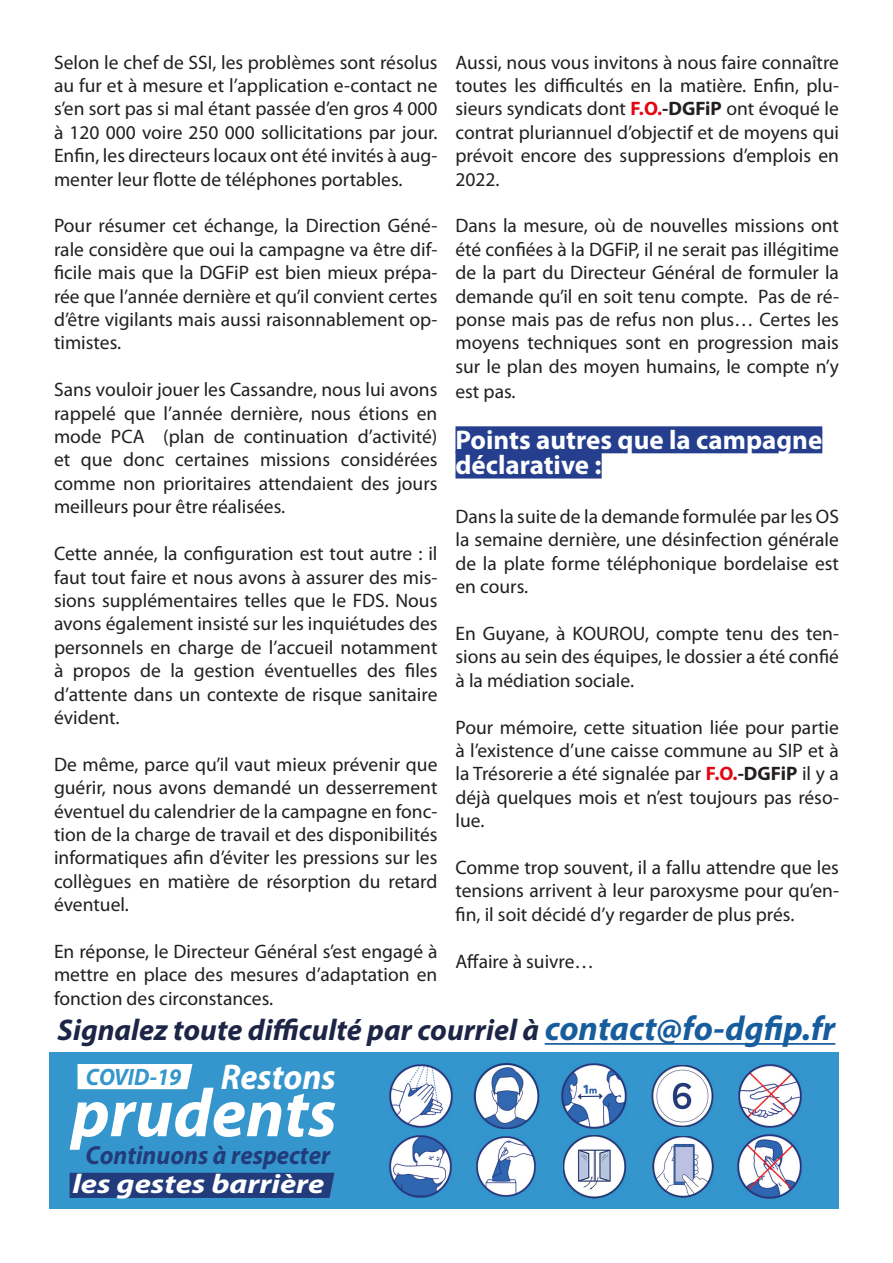
<style>
.page{position:relative;width:893px;height:1263px;background:#fff}
.page>*{position:absolute;margin:0;border:0;box-sizing:border-box;transform-origin:0 0}
.t1{font:italic 700 68.4px "Myriad Pro";color:#fff}
.t2{font:italic 700 35.85px "Myriad Pro";color:#fff;scale:.95 1}
.t3{font:italic 700 30px "Myriad Pro";color:#1c2546}
.t4{font:italic 700 27.15px "Myriad Pro";color:#fff;scale:1.19 1}
.t5{font:700 27px "Myriad Pro";color:#fff}
.t6{font:italic 700 26.1px "Myriad Pro";color:#223c7b;scale:.95 1}
.t7{font:italic 700 23.85px "Myriad Pro";color:#3496cc;scale:.95 1}
.t8{font:19.5px/23.4px "Myriad Pro";color:#231f20;text-align:justify}
.s1{font-weight:700;color:#e30713}
.s2{font-weight:700}
.s3{font-size:34.5px;color:#175d9e}
</style>
<div class="page">
<div style="left:455px;top:426px;width:367px;height:27px;background:#253f8e"></div>
<div style="left:455px;top:451px;width:147px;height:27px;background:#253f8e"></div>
<hr style="left:545px;top:1043px;width:290px;height:2px;background:#175d9e">
<div style="left:50px;top:1052px;width:789px;height:157px;background:#3496cc"></div>
<div style="left:78px;top:1064px;width:114px;height:25px;background:#fff"></div>
<img style="left:474px;top:1063px;width:65px;height:66px">
<img style="left:653px;top:1136px;width:60px;height:61px">
<img style="left:652px;top:1065px;width:61px;height:62px">
<img style="left:563px;top:1135px;width:63px;height:63px">
<img style="left:738px;top:1064px;width:64px;height:64px">
<img style="left:389px;top:1135px;width:63px;height:63px">
<img style="left:561px;top:1063px;width:66px;height:66px">
<img style="left:389px;top:1064px;width:64px;height:64px">
<img style="left:476px;top:1136px;width:60px;height:61px">
<img style="left:737px;top:1134px;width:65px;height:65px">
<div style="left:70px;top:1173px;width:264px;height:25px;background:#223c7b"></div>
<p class="t8" style="left:54px;top:50px;width:385px">Selon le chef de SSI, les problèmes sont résolus au fur et à mesure et l’application e-contact ne s’en sort pas si mal étant passée d’en gros 4 000 à 120 000 voire 250 000 sollicitations par jour.<br>Enfin, les directeurs locaux ont été invités à aug&shy;menter leur flotte de téléphones portables.</p>
<p class="t8" style="left:54px;top:214px;width:385px">Pour résumer cet échange, la Direction Géné&shy;rale considère que oui la campagne va être dif&shy;ficile mais que la DGFiP est bien mieux prépa&shy;rée que l’année dernière et qu’il convient certes d’être vigilants mais aussi raisonnablement op&shy;timistes.</p>
<p class="t8" style="left:54px;top:378px;width:385px">Sans vouloir jouer les Cassandre, nous lui avons rappelé que l’année dernière, nous étions en mode PCA (plan de continuation d’activité) et que donc certaines missions considérées comme non prioritaires attendaient des jours meilleurs pour être réalisées.</p>
<p class="t8" style="left:54px;top:541px;width:385px">Cette année, la configuration est tout autre : il faut tout faire et nous avons à assurer des mis&shy;sions supplémentaires telles que le FDS. Nous avons également insisté sur les inquiétudes des personnels en charge de l’accueil notamment à propos de la gestion éventuelles des files d’attente dans un contexte de risque sanitaire évident.</p>
<p class="t8" style="left:54px;top:752px;width:385px">De même, parce qu’il vaut mieux prévenir que guérir, nous avons demandé un desserrement éventuel du calendrier de la campagne en fonc&shy;tion de la charge de travail et des disponibilités informatiques afin d’éviter les pressions sur les collègues en matière de résorption du retard éventuel.</p>
<p class="t8" style="left:54px;top:939px;width:385px">En réponse, le Directeur Général s’est engagé à mettre en place des mesures d’adaptation en fonction des circonstances.</p>
<p class="t8" style="left:455px;top:50px;width:385px">Aussi, nous vous invitons à nous faire connaître toutes les difficultés en la matière. Enfin, plu&shy;sieurs syndicats dont <span class="s1">F.O.</span><span class="s2">-DGFiP</span> ont évoqué le contrat pluriannuel d’objectif et de moyens qui prévoit encore des suppressions d’emplois en 2022.</p>
<p class="t8" style="left:455px;top:214px;width:385px">Dans la mesure, où de nouvelles missions ont été confiées à la DGFiP, il ne serait pas illégitime de la part du Directeur Général de formuler la demande qu’il en soit tenu compte. Pas de ré&shy;ponse mais pas de refus non plus… Certes les moyens techniques sont en progression mais sur le plan des moyen humains, le compte n’y</p>
<p class="t8" style="left:455px;top:379px;width:62px">est pas.</p>
<p class="t5" style="left:455px;top:422px;width:368px">Points autres que la campagne</p>
<p class="t5" style="left:455px;top:448px;width:148px">déclarative :</p>
<p class="t8" style="left:455px;top:504px;width:385px">Dans la suite de la demande formulée par les OS la semaine dernière, une désinfection générale de la plate forme téléphonique bordelaise est en cours.</p>
<p class="t8" style="left:455px;top:621px;width:385px">En Guyane, à KOUROU, compte tenu des ten&shy;sions au sein des équipes, le dossier a été confié à la médiation sociale.</p>
<p class="t8" style="left:455px;top:715px;width:385px">Pour mémoire, cette situation liée pour partie à l’existence d’une caisse commune au SIP et à la Trésorerie a été signalée par <span class="s1">F.O.</span><span class="s2">-DGFiP</span> il y a déjà quelques mois et n’est toujours pas réso&shy;lue.</p>
<p class="t8" style="left:455px;top:855px;width:385px">Comme trop souvent, il a fallu attendre que les tensions arrivent à leur paroxysme pour qu’en&shy;fin, il soit décidé d’y regarder de plus prés.</p>
<p class="t8" style="left:455px;top:949px;width:140px">Affaire à suivre…</p>
<p class="t3" style="left:58px;top:1011px;width:779px">Signalez toute difficulté par courriel à <span class="s3">contact@fo-dgfip.fr</span></p>
<h2 class="t2" style="left:221px;top:1054px;width:122px">Restons</h2>
<h1 class="t1" style="left:71px;top:1069px;width:267px">prudents</h1>
<p class="t7" style="left:86px;top:1062px;width:102px">COVID-19</p>
<h3 class="t6" style="left:85px;top:1138px;width:259px">Continuons à respecter</h3>
<h3 class="t4" style="left:72px;top:1166px;width:213px">les gestes barrière</h3>
</div>
